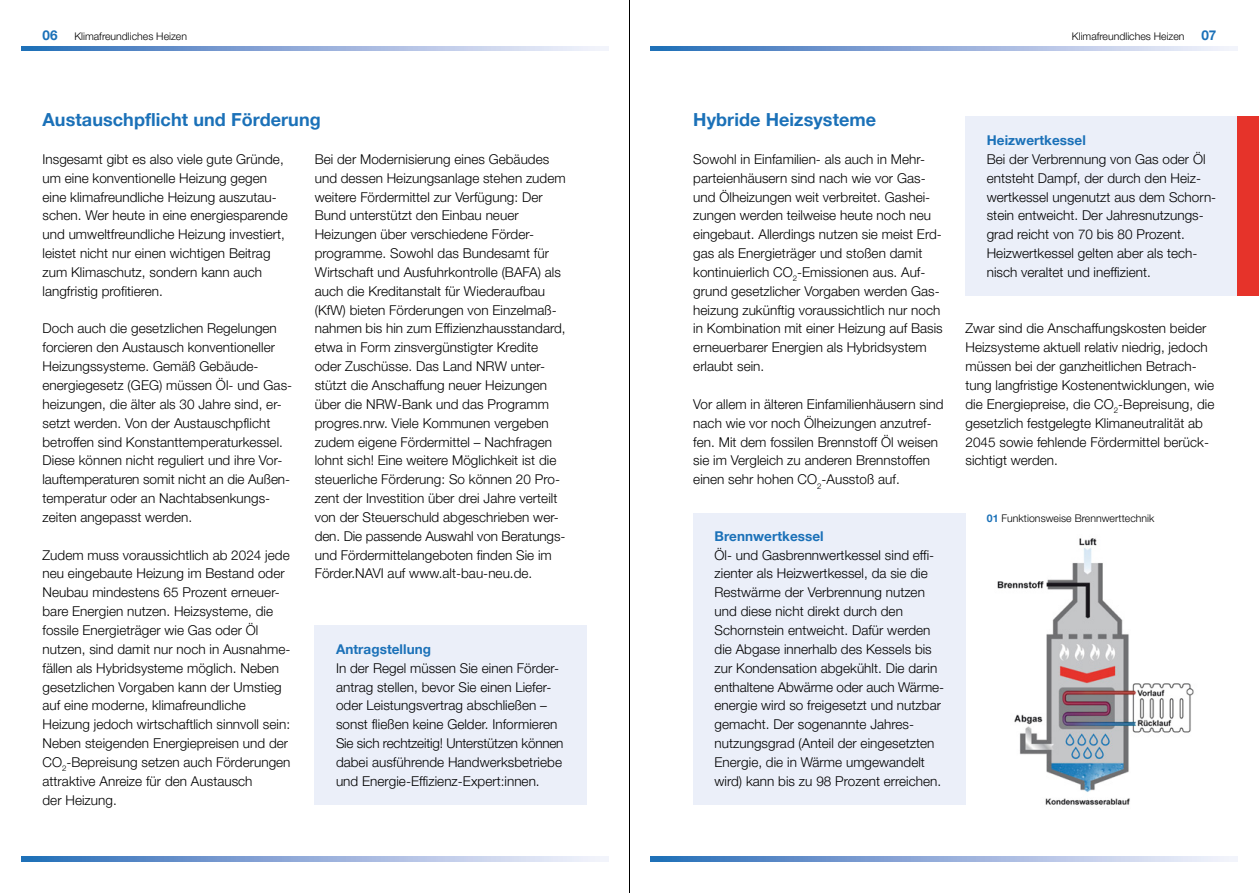
<style>
.page{position:relative;width:1259px;height:893px;background:#fff}
.page>*{position:absolute;margin:0;border:0;box-sizing:border-box;transform-origin:0 0}
.t1{font:700 18px "Helvetica Neue LT Pro";letter-spacing:.005em;color:#1b71b8}
.Copy{font:300 13.5px/18.9px "Helvetica Neue LT Pro";letter-spacing:.005em;color:#000}
.Zwischenheadline{font:700 13.5px "Helvetica Neue LT Pro";letter-spacing:.005em;color:#1b71b8}
.t2{font:300 10.5px "Helvetica Neue LT Pro";color:#000}
.s1{font-weight:700;color:#1b71b8}
</style>
<div class="page">
<svg style="left:21px;top:46px;width:587px;height:5px;background:#92afda"></svg>
<svg style="left:21px;top:857px;width:587px;height:4px;background:#92afda"></svg>
<svg style="left:651px;top:46px;width:586px;height:5px;background:#92afda"></svg>
<svg style="left:651px;top:857px;width:586px;height:4px;background:#92afda"></svg>
<div style="left:315px;top:625px;width:272px;height:179px;background:#ebeff9"></div>
<hr style="left:629px;top:0;width:1px;height:893px;background:#000">
<div style="left:693px;top:513px;width:272px;height:292px;background:#ebeff9"></div>
<img style="left:997px;top:538px;width:197px;height:267px">
<div style="left:965px;top:116px;width:294px;height:180px;background:#ebeff9"></div>
<div style="left:1237px;top:116px;width:22px;height:180px;background:#e6332a"></div>
<p class="Zwischenheadline" style="left:43px;top:26px;width:17px">06</p>
<p class="Zwischenheadline" style="left:1201px;top:26px;width:17px">07</p>
<p class="t2" style="left:74px;top:29px;width:114px">Klimafreundliches Heizen</p>
<p class="t2" style="left:1072px;top:29px;width:114px">Klimafreundliches Heizen</p>
<p class="t1" style="left:43px;top:109px;width:280px">Austauschpflicht und Förderung</p>
<p class="Copy" style="left:315px;top:149px;width:252px">Bei der Modernisierung eines Gebäudes und dessen Heizungsanlage stehen zudem weitere Fördermittel zur Verfügung: Der Bund unterstützt den Einbau neuer Heizungen über verschiedene Förder&shy;programme. Sowohl das Bundesamt für Wirtschaft und Ausfuhrkontrolle (BAFA) als auch die Kreditanstalt für Wiederaufbau (KfW) bieten Förderungen von Einzelmaß&shy;nahmen bis hin zum Effizienzhausstandard, etwa in Form zinsvergünstigter Kredite oder Zuschüsse. Das Land NRW unter-- stützt die Anschaffung neuer Heizungen über die NRW-Bank und das Programm progres.nrw. Viele Kommunen vergeben zudem eigene Fördermittel – Nachfragen lohnt sich! Eine weitere Möglichkeit ist die steuerliche Förderung: So können 20 Pro&shy;zent der Investition über drei Jahre verteilt von der Steuerschuld abgeschrieben wer&shy;den. Die passende Auswahl von Beratungs&shy;und Fördermittelangeboten finden Sie im Förder.NAVI auf www.alt-bau-neu.de.</p>
<p class="Copy" style="left:43px;top:149px;width:247px">Insgesamt gibt es also viele gute Gründe, um eine konventionelle Heizung gegen eine klimafreundliche Heizung auszutau&shy;schen. Wer heute in eine energiesparende und umweltfreundliche Heizung investiert, leistet nicht nur einen wichtigen Beitrag zum Klimaschutz, sondern kann auch langfristig profitieren.</p>
<p class="Copy" style="left:43px;top:319px;width:249px">Doch auch die gesetzlichen Regelungen forcieren den Austausch konventioneller Heizungssysteme. Gemäß Gebäude&shy;energiegesetz (GEG) müssen Öl- und Gas&shy;heizungen, die älter als 30 Jahre sind, er&shy;setzt werden. Von der Austauschpflicht betroffen sind Konstanttemperaturkessel.<br>Diese können nicht reguliert und ihre Vor&shy;lauftemperaturen somit nicht an die Außen&shy;temperatur oder an Nachtabsenkungs&shy;zeiten angepasst werden.</p>
<p class="Copy" style="left:43px;top:545px;width:249px">Zudem muss voraussichtlich ab 2024 jede neu eingebaute Heizung im Bestand oder Neubau mindestens 65 Prozent erneuer&shy;bare Energien nutzen. Heizsysteme, die fossile Energieträger wie Gas oder Öl nutzen, sind damit nur noch in Ausnahme&shy;fällen als Hybridsysteme möglich. Neben gesetzlichen Vorgaben kann der Umstieg auf eine moderne, klimafreundliche Heizung jedoch wirtschaftlich sinnvoll sein:<br>Neben steigenden Energiepreisen und der CO<sub>2</sub>-Bepreisung setzen auch Förderungen attraktive Anreize für den Austausch<br>der Heizung.</p>
<h3 class="Zwischenheadline" style="left:336px;top:641px;width:97px">Antragstellung</h3>
<p class="Copy" style="left:336px;top:658px;width:229px">In der Regel müssen Sie einen Förder&shy;antrag stellen, bevor Sie einen Liefer&shy;oder Leistungsvertrag abschließen – sonst fließen keine Gelder. Informieren Sie sich rechtzeitig! Unterstützen können dabei ausführende Handwerksbetriebe und Energie-Effizienz-Expert:innen.</p>
<p class="t1" style="left:693px;top:109px;width:184px">Hybride Heizsysteme</p>
<p class="Copy" style="left:693px;top:149px;width:251px">Sowohl in Einfamilien- als auch in Mehr&shy;parteienhäusern sind nach wie vor Gas&shy;und Ölheizungen weit verbreitet. Gashei&shy;zungen werden teilweise heute noch neu eingebaut. Allerdings nutzen sie meist Erd&shy;gas als Energieträger und stoßen damit kontinuierlich CO<sub>2</sub>-Emissionen aus. Auf&shy;grund gesetzlicher Vorgaben werden Gas&shy;heizung zukünftig voraussichtlich nur noch in Kombination mit einer Heizung auf Basis erneuerbarer Energien als Hybridsystem erlaubt sein.</p>
<p class="Copy" style="left:693px;top:394px;width:252px">Vor allem in älteren Einfamilienhäusern sind nach wie vor noch Ölheizungen anzutref&shy;fen. Mit dem fossilen Brennstoff Öl weisen sie im Vergleich zu anderen Brennstoffen einen sehr hohen CO<sub>2</sub>-Ausstoß auf.</p>
<h3 class="Zwischenheadline" style="left:714px;top:528px;width:111px">Brennwertkessel</h3>
<p class="Copy" style="left:714px;top:545px;width:229px">Öl- und Gasbrennwertkessel sind effi&shy;zienter als Heizwertkessel, da sie die Restwärme der Verbrennung nutzen und diese nicht direkt durch den Schornstein entweicht. Dafür werden die Abgase innerhalb des Kessels bis zur Kondensation abgekühlt. Die darin enthaltene Abwärme oder auch Wärme&shy;energie wird so freigesetzt und nutzbar gemacht. Der sogenannte Jahres&shy;nutzungsgrad (Anteil der eingesetzten Energie, die in Wärme umgewandelt wird) kann bis zu 98 Prozent erreichen.</p>
<h3 class="Zwischenheadline" style="left:986px;top:132px;width:101px">Heizwertkessel</h3>
<p class="Copy" style="left:986px;top:149px;width:231px">Bei der Verbrennung von Gas oder Öl entsteht Dampf, der durch den Heiz&shy;wertkessel ungenutzt aus dem Schorn&shy;stein entweicht. Der Jahresnutzungs&shy;grad reicht von 70 bis 80 Prozent.<br>Heizwertkessel gelten aber als tech&shy;nisch veraltet und ineffizient.</p>
<p class="Copy" style="left:965px;top:319px;width:250px">Zwar sind die Anschaffungskosten beider Heizsysteme aktuell relativ niedrig, jedoch müssen bei der ganzheitlichen Betrach&shy;tung langfristige Kostenentwicklungen, wie die Energiepreise, die CO<sub>2</sub>-Bepreisung, die gesetzlich festgelegte Klimaneutralität ab 2045 sowie fehlende Fördermittel berück&shy;sichtigt werden.</p>
<p class="t2" style="left:986px;top:511px;width:169px"><span class="s1">01</span> Funktionsweise Brennwerttechnik</p>
</div>
